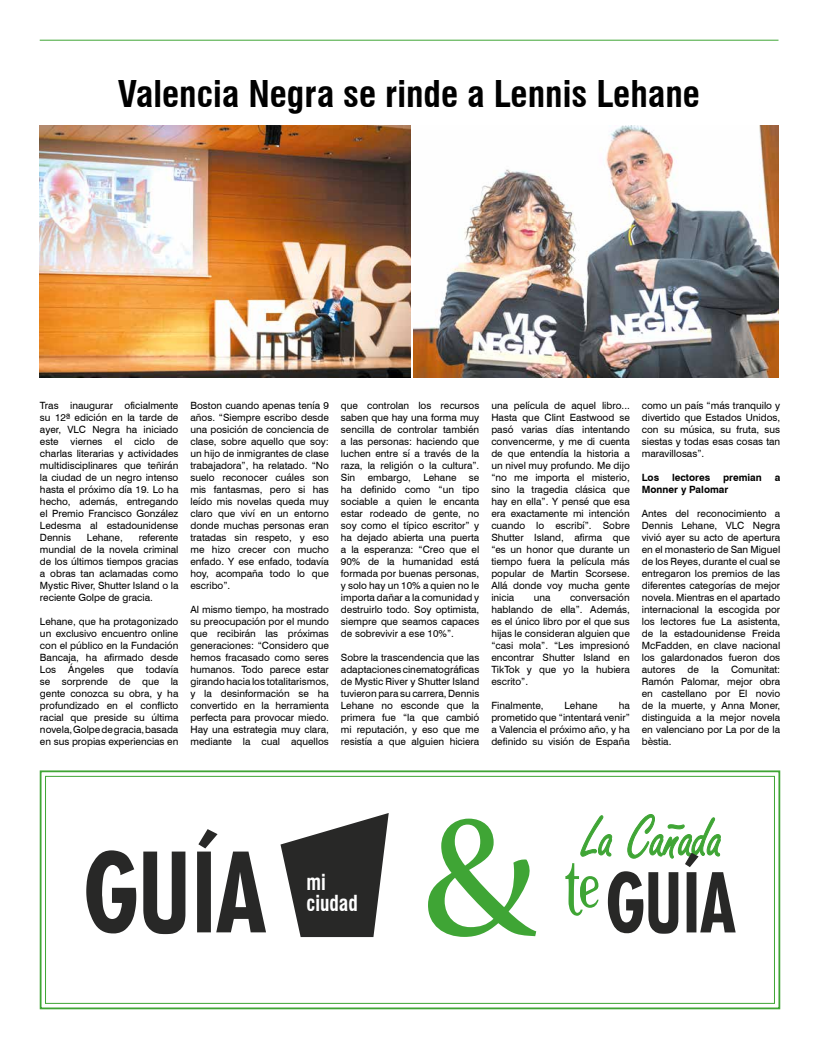
<style>
.page{position:relative;width:820px;height:1049px;background:#fff}
.page>*{position:absolute;margin:0;border:0;box-sizing:border-box;transform-origin:0 0}
.t1{font:700 condensed 36px "Swiss 721 BT";color:#000}
.t2{font:700 condensed 21.6px/21.6px "Swiss 721 BT";color:#fff;scale:.9 1}
.t3{font:10px/12px "Swiss 721 BT";color:#000;text-align:justify}
.t4{font:700 10px "Swiss 721 BT";color:#000}
</style>
<div class="page">
<div style="left:40px;top:770px;width:740px;height:239px;border:2px solid #3fa535"></div>
<div style="left:45px;top:776px;width:729px;height:228px;border:1px solid #3fa535"></div>
<svg style="left:565px;top:814px;width:170px;height:120px"></svg>
<svg style="left:86px;top:850px;width:50px;height:83px"></svg>
<svg style="left:143px;top:851px;width:42px;height:83px"></svg>
<svg style="left:197px;top:829px;width:69px;height:103px"></svg>
<svg style="left:280px;top:813px;width:108px;height:124px"></svg>
<svg style="left:428px;top:818px;width:108px;height:119px"></svg>
<img style="left:40px;top:125px;width:371px;height:252px">
<img style="left:413px;top:125px;width:365px;height:252px">
<hr style="left:40px;top:40px;width:738px;height:1px;background:#3fa535">
<h1 class="t1" style="left:118px;top:72px;width:583px">Valencia Negra se rinde a Lennis Lehane</h1>
<p class="t3" style="left:40px;top:399px;width:140px">Tras inaugurar oficialmente su 12ª edición en la tarde de ayer, VLC Negra ha iniciado este viernes el ciclo de charlas literarias y actividades multidisciplinares que teñirán la ciudad de un negro intenso hasta el próximo día 19. Lo ha hecho, además, entregando el Premio Francisco González Ledesma al estadounidense Dennis</p>
<p class="t3" style="left:40px;top:531px;width:140px;text-indent:99px">referente mundial de la novela criminal de los últimos tiempos gracias a obras tan aclamadas como Mystic River, Shutter Island o la reciente Golpe de gracia.</p>
<p class="t3" style="left:40px;top:615px;width:140px">Lehane, que ha protagonizado un exclusivo encuentro online con el público en la Fundación Bancaja, ha afirmado desde Los Ángeles que todavía se sorprende de que la gente conozca su obra, y ha profundizado en el conflicto racial que preside su última novela, Golpe de gracia, basada en sus propias experiencias en</p>
<p class="t3" style="left:87px;top:531px;width:37px">Lehane,</p>
<p class="t3" style="left:190px;top:399px;width:140px">Boston cuando apenas tenía 9 años. “Siempre escribo desde una posición de conciencia de clase, sobre aquello que soy: un hijo de inmigrantes de clase trabajadora”, ha relatado. “No suelo reconocer cuáles son mis fantasmas, pero si has leído mis novelas queda muy claro que viví en un entorno donde muchas personas eran tratadas sin respeto, y eso me hizo crecer con mucho enfado. Y ese enfado, todavía hoy, acompaña todo lo que escribo”.</p>
<p class="t3" style="left:190px;top:603px;width:140px">Al mismo tiempo, ha mostrado su preocupación por el mundo que recibirán las próximas generaciones: “Considero que hemos fracasado como seres humanos. Todo parece estar girando hacia los totalitarismos, y la desinformación se ha convertido en la herramienta perfecta para provocar miedo.<br>Hay una estrategia muy clara, mediante la cual aquellos</p>
<p class="t3" style="left:341px;top:399px;width:140px">que controlan los recursos saben que hay una forma muy sencilla de controlar también a las personas: haciendo que luchen entre sí a través de la raza, la religión o la cultura”.<br>Sin embargo, Lehane se ha definido como “un tipo sociable a quien le encanta estar rodeado de gente, no soy como el típico escritor” y ha dejado abierta una puerta a la esperanza: “Creo que el 90% de la humanidad está formada por buenas personas, y solo hay un 10% a quien no le importa dañar a la comunidad y destruirlo todo. Soy optimista, siempre que seamos capaces de sobrevivir a ese 10%”.</p>
<p class="t3" style="left:341px;top:651px;width:140px">Sobre la trascendencia que las adaptaciones cinematográficas de Mystic River y Shutter Island tuvieron para su carrera, Dennis Lehane no esconde que la primera fue “la que cambió mi reputación, y eso que me resistía a que alguien hiciera</p>
<p class="t3" style="left:491px;top:399px;width:140px">una película de aquel libro...<br>Hasta que Clint Eastwood se pasó varias días intentando convencerme, y me di cuenta de que entendía la historia a un nivel muy profundo. Me dijo “no me importa el misterio, sino la tragedia clásica que hay en ella”. Y pensé que esa era exactamente mi intención cuando lo escribí”. Sobre Shutter Island, afirma que “es un honor que durante un tiempo fuera la película más popular de Martin Scorsese.<br>Allá donde voy mucha gente inicia</p>
<p class="t3" style="left:491px;top:591px;width:140px;text-indent:79px">conversación hablando de ella”. Además, es el único libro por el que sus hijas le consideran alguien que “casi mola”. “Les impresionó encontrar Shutter Island en TikTok y que yo la hubiera escrito”.</p>
<p class="t3" style="left:491px;top:699px;width:54px">Finalmente,</p>
<p class="t3" style="left:564px;top:699px;width:35px">Lehane</p>
<p class="t3" style="left:533px;top:591px;width:18px">una</p>
<p class="t3" style="left:491px;top:699px;width:140px;text-indent:127px">ha prometido que “intentará venir” a Valencia el próximo año, y ha definido su visión de España</p>
<p class="t3" style="left:641px;top:399px;width:140px">como un país “más tranquilo y divertido que Estados Unidos, con su música, su fruta, sus siestas y todas esas cosas tan maravillosas”.</p>
<p class="t4" style="left:641px;top:471px;width:19px">Los</p>
<p class="t4" style="left:671px;top:471px;width:40px">lectores</p>
<p class="t4" style="left:722px;top:471px;width:40px">premian</p>
<p class="t4" style="left:774px;top:471px;width:7px">a</p>
<p class="t4" style="left:641px;top:483px;width:88px">Monner y Palomar</p>
<p class="t3" style="left:641px;top:507px;width:140px">Antes del reconocimiento a Dennis Lehane, VLC Negra vivió ayer su acto de apertura en el monasterio de San Miguel de los Reyes, durante el cual se entregaron los premios de las diferentes categorías de mejor novela. Mientras en el apartado internacional la escogida por los lectores fue La asistenta, de la estadounidense Freida McFadden, en clave nacional los galardonados fueron dos autores de la Comunitat:<br>Ramón Palomar, mejor obra en castellano por El novio de la muerte, y Anna Moner, distinguida a la mejor novela en valenciano por La por de la bèstia.</p>
<h2 class="t2" style="left:306px;top:871px;width:58px">mi ciudad</h2>
</div>
